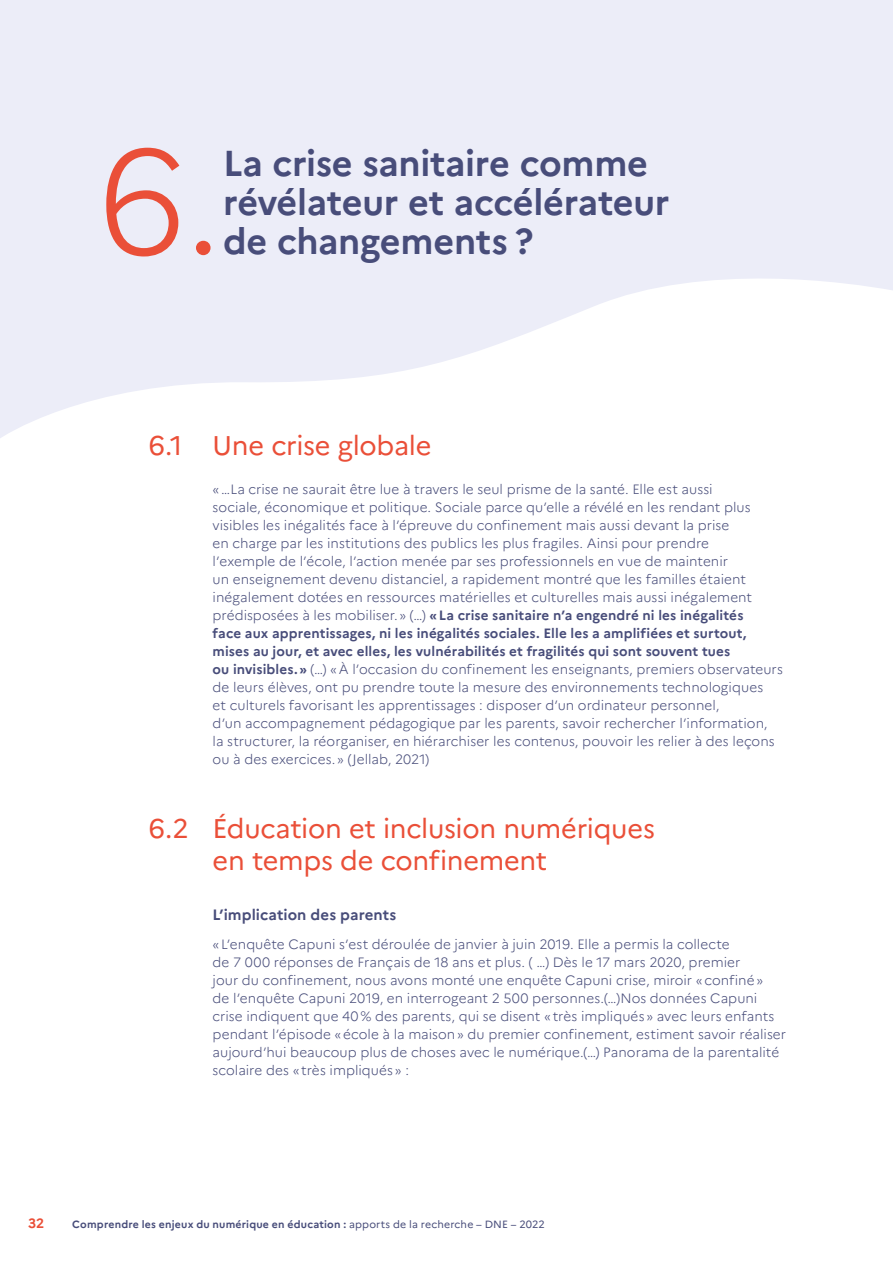
<style>
.page{position:relative;width:893px;height:1263px;background:#fff}
.page>*{position:absolute;margin:0;border:0;box-sizing:border-box;transform-origin:0 0}
.t1{font:300 147px "Marianne";color:#ea4f38}
.t2{font:700 36px/38.8px "Marianne";letter-spacing:-.01em;color:#484d7a}
.t3{font:27px/31.5px "Marianne";letter-spacing:-.01em;color:#ea4f38}
.t4{font:700 15px "Marianne";letter-spacing:.005em;color:#484d7a}
.t5{font:300 13.5px/18px "Marianne";color:#484d7a}
.t6{font:700 13.5px "Marianne";color:#ea4f38}
.t7{font:700 10.5px "Marianne";letter-spacing:.02em;color:#484d7a}
.s1{font-weight:700}
.s2{font-weight:400}
</style>
<div class="page">
<svg style="left:0;top:0;width:893px;height:438px;fill:#ecedf8"></svg>
<h1 class="t1" style="left:99px;top:112px;width:126px">6.</h1>
<h2 class="t2" style="left:223px;top:144px;width:448px">La crise sanitaire comme révélateur et accélérateur de changements ?</h2>
<h3 class="t3" style="left:149px;top:430px;width:284px">6.1 Une crise globale</h3>
<p class="t5" style="left:213px;top:481px;width:572px">«…La crise ne saurait être lue à travers le seul prisme de la santé. Elle est aussi<br>sociale, économique et politique. Sociale parce qu’elle a révélé en les rendant plus visibles les inégalités face à l’épreuve du confinement mais aussi devant la prise<br>en charge par les institutions des publics les plus fragiles. Ainsi pour prendre<br>l’exemple de l’école, l’action menée par ses professionnels en vue de maintenir<br>un enseignement devenu distanciel, a rapidement montré que les familles étaient inégalement dotées en ressources matérielles et culturelles mais aussi inégalement prédisposées à les mobiliser.» (…) <span class="s1">«La crise sanitaire n’a engendré ni les inégalités<br>face aux apprentissages, ni les inégalités sociales. Elle les a amplifiées et surtout, mises au jour, et avec elles, les vulnérabilités et fragilités qui sont souvent tues<br>ou invisibles.»</span> (…) «À l’occasion du confinement les enseignants, premiers observateurs de leurs élèves, ont pu prendre toute la mesure des environnements technologiques<br>et culturels favorisant les apprentissages : disposer d’un ordinateur personnel,<br>d’un accompagnement pédagogique par les parents, savoir rechercher l’information,<br>la structurer, la réorganiser, en hiérarchiser les contenus, pouvoir les relier à des leçons ou à des exercices.» (Jellab, 2021)</p>
<h3 class="t3" style="left:213px;top:813px;width:444px;text-indent:-64px">6.2 Éducation et inclusion numériques en temps de confinement</h3>
<p class="t4" style="left:213px;top:905px;width:185px">L’implication des parents</p>
<p class="t5" style="left:213px;top:935px;width:575px">«L’enquête Capuni s’est déroulée de janvier à juin 2019. Elle a permis la collecte<br>de 7 000 réponses de Français de 18 ans et plus. ( …) Dès le 17 mars 2020, premier<br>jour du confinement, nous avons monté une enquête Capuni crise, miroir «confiné»<br>de l’enquête Capuni 2019, en interrogeant 2 500 personnes.(…)Nos données Capuni crise indiquent que 40% des parents, qui se disent «très impliqués» avec leurs enfants pendant l’épisode «école à la maison» du premier confinement, estiment savoir réaliser aujourd’hui beaucoup plus de choses avec le numérique.(…) Panorama de la parentalité scolaire des «très impliqués» :</p>
<p class="t6" style="left:28px;top:1214px;width:18px">32</p>
<p class="t7" style="left:72px;top:1217px;width:474px">Comprendre les enjeux du numérique en éducation : <span class="s2">apports de la recherche – DNE – 2022</span></p>
</div>
